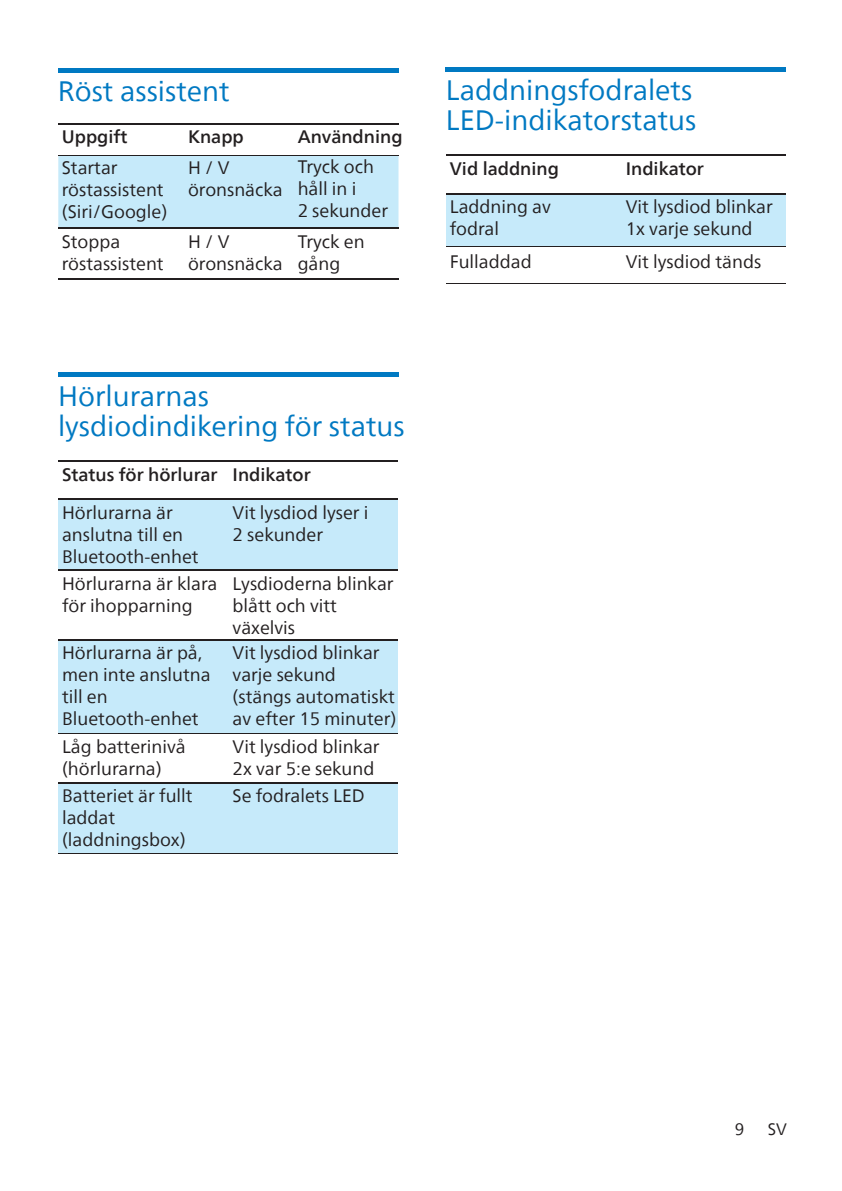
<style>
.page{position:relative;width:842px;height:1191px;background:#fff}
.page>*{position:absolute;margin:0;border:0;box-sizing:border-box;transform-origin:0 0}
.t1{font:28px/30px "Neue Frutiger World";color:#0079c2}
.t2{font:18px/22px "Neue Frutiger World";color:#231f20}
.t3{font:500 18px "Neue Frutiger World";color:#231f20}
.t4{font:16.6px "Neue Frutiger World";color:#231f20}
</style>
<div class="page">
<hr style="left:58px;top:68px;width:340px;height:4px;background:#0079c2">
<hr style="left:58px;top:124px;width:134px;height:1px;background:#231f20">
<hr style="left:192px;top:124px;width:97px;height:1px;background:#231f20">
<hr style="left:289px;top:124px;width:109px;height:1px;background:#231f20">
<div style="left:58px;top:156px;width:340px;height:72px;background:#c6eafa"></div>
<hr style="left:58px;top:155px;width:134px;height:1px;background:#231f20">
<hr style="left:192px;top:155px;width:97px;height:1px;background:#231f20">
<hr style="left:289px;top:155px;width:109px;height:1px;background:#231f20">
<hr style="left:58px;top:228px;width:134px;height:1px;background:#231f20">
<hr style="left:192px;top:228px;width:97px;height:1px;background:#231f20">
<hr style="left:289px;top:228px;width:109px;height:1px;background:#231f20">
<hr style="left:58px;top:279px;width:134px;height:1px;background:#231f20">
<hr style="left:192px;top:279px;width:97px;height:1px;background:#231f20">
<hr style="left:289px;top:279px;width:109px;height:1px;background:#231f20">
<hr style="left:223px;top:460px;width:175px;height:1px;background:#231f20">
<hr style="left:58px;top:373px;width:340px;height:4px;background:#0079c2">
<hr style="left:58px;top:460px;width:165px;height:1px;background:#231f20">
<div style="left:223px;top:782px;width:175px;height:71px;background:#c6eafa"></div>
<div style="left:58px;top:782px;width:165px;height:71px;background:#c6eafa"></div>
<div style="left:223px;top:640px;width:175px;height:93px;background:#c6eafa"></div>
<div style="left:58px;top:640px;width:165px;height:93px;background:#c6eafa"></div>
<div style="left:223px;top:499px;width:175px;height:71px;background:#c6eafa"></div>
<div style="left:58px;top:499px;width:165px;height:71px;background:#c6eafa"></div>
<hr style="left:58px;top:498px;width:165px;height:1px;background:#231f20">
<hr style="left:223px;top:498px;width:175px;height:1px;background:#231f20">
<hr style="left:58px;top:569px;width:165px;height:1px;background:#231f20">
<hr style="left:223px;top:569px;width:175px;height:1px;background:#231f20">
<hr style="left:58px;top:640px;width:165px;height:1px;background:#231f20">
<hr style="left:223px;top:640px;width:175px;height:1px;background:#231f20">
<hr style="left:58px;top:733px;width:165px;height:1px;background:#231f20">
<hr style="left:223px;top:733px;width:175px;height:1px;background:#231f20">
<hr style="left:58px;top:782px;width:165px;height:1px;background:#231f20">
<hr style="left:223px;top:782px;width:175px;height:1px;background:#231f20">
<hr style="left:58px;top:853px;width:165px;height:1px;background:#231f20">
<hr style="left:223px;top:853px;width:175px;height:1px;background:#231f20">
<hr style="left:446px;top:68px;width:340px;height:4px;background:#0079c2">
<hr style="left:446px;top:155px;width:164px;height:1px;background:#231f20">
<hr style="left:610px;top:155px;width:176px;height:1px;background:#231f20">
<div style="left:610px;top:193px;width:176px;height:53px;background:#c6eafa"></div>
<div style="left:446px;top:193px;width:164px;height:53px;background:#c6eafa"></div>
<hr style="left:446px;top:193px;width:164px;height:1px;background:#231f20">
<hr style="left:610px;top:193px;width:176px;height:1px;background:#231f20">
<hr style="left:446px;top:246px;width:164px;height:1px;background:#231f20">
<hr style="left:610px;top:246px;width:176px;height:1px;background:#231f20">
<hr style="left:446px;top:283px;width:164px;height:1px;background:#231f20">
<hr style="left:610px;top:283px;width:176px;height:1px;background:#231f20">
<h1 class="t1" style="left:58px;top:76px;width:174px">Röst assistent</h1>
<p class="t3" style="left:62px;top:122px;width:67px">Uppgift</p>
<p class="t3" style="left:188px;top:122px;width:57px">Knapp</p>
<p class="t3" style="left:298px;top:122px;width:106px">Användning</p>
<p class="t2" style="left:188px;top:157px;width:96px">H / V öronsnäcka</p>
<p class="t2" style="left:298px;top:156px;width:92px">Tryck och håll in i<br>2 sekunder</p>
<p class="t2" style="left:62px;top:157px;width:107px">Startar röstassistent (Siri/Google)</p>
<p class="t2" style="left:62px;top:230px;width:103px">Stoppa röstassistent</p>
<p class="t2" style="left:298px;top:230px;width:69px">Tryck en gång</p>
<p class="t2" style="left:188px;top:230px;width:96px">H / V öronsnäcka</p>
<h1 class="t1" style="left:58px;top:381px;width:348px">Hörlurarnas lysdiodindikering för status</h1>
<p class="t3" style="left:62px;top:460px;width:157px">Status för hörlurar</p>
<p class="t2" style="left:62px;top:502px;width:138px">Hörlurarna är anslutna till en<br>Bluetooth-enhet</p>
<p class="t2" style="left:62px;top:572px;width:157px">Hörlurarna är klara för ihopparning</p>
<p class="t2" style="left:62px;top:642px;width:150px">Hörlurarna är på, men inte anslutna till en<br>Bluetooth-enhet</p>
<p class="t2" style="left:62px;top:736px;width:125px">Låg batterinivå (hörlurarna)</p>
<p class="t3" style="left:233px;top:460px;width:80px">Indikator</p>
<p class="t2" style="left:233px;top:502px;width:137px">Vit lysdiod lyser i<br>2 sekunder</p>
<p class="t2" style="left:233px;top:572px;width:162px">Lysdioderna blinkar blått och vitt växelvis</p>
<p class="t2" style="left:233px;top:641px;width:165px">Vit lysdiod blinkar varje sekund (stängs automatiskt av efter 15 minuter)</p>
<p class="t2" style="left:233px;top:736px;width:148px">Vit lysdiod blinkar<br>2x var 5:e sekund</p>
<p class="t2" style="left:233px;top:785px;width:134px">Se fodralets LED</p>
<p class="t2" style="left:62px;top:785px;width:132px">Batteriet är fullt laddat (laddningsbox)</p>
<h1 class="t1" style="left:446px;top:76px;width:252px">Laddningsfodralets<br>LED-indikatorstatus</h1>
<p class="t3" style="left:450px;top:154px;width:111px">Vid laddning</p>
<p class="t3" style="left:626px;top:154px;width:80px">Indikator</p>
<p class="t2" style="left:450px;top:196px;width:103px">Laddning av fodral</p>
<p class="t2" style="left:450px;top:251px;width:83px">Fulladdad</p>
<p class="t2" style="left:626px;top:251px;width:137px">Vit lysdiod tänds</p>
<p class="t2" style="left:626px;top:196px;width:148px">Vit lysdiod blinkar<br>1x varje sekund</p>
<p class="t4" style="left:735px;top:1116px;width:11px">9</p>
<p class="t4" style="left:768px;top:1116px;width:21px">SV</p>
</div>
